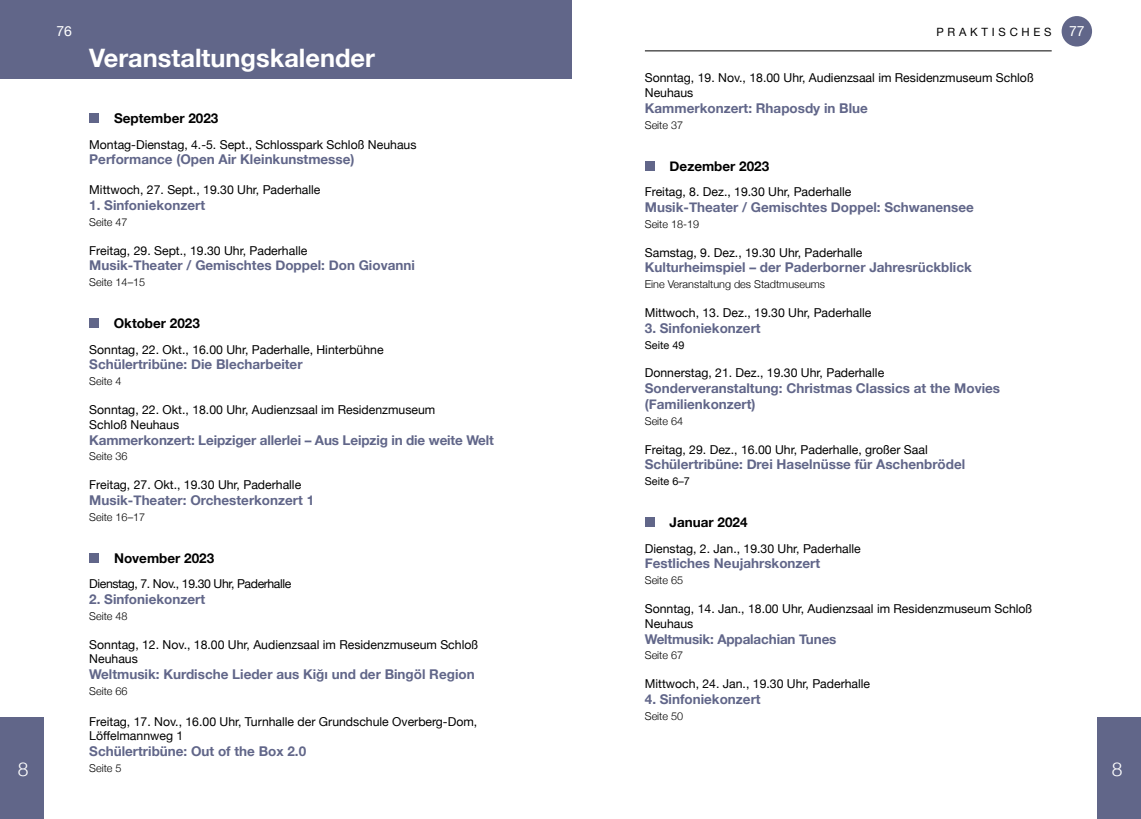
<style>
.page{position:relative;width:1141px;height:819px;background:#fff}
.page>*{position:absolute;margin:0;border:0;box-sizing:border-box;transform-origin:0 0}
.t1{font:700 25.38px "Helvetica Neue";color:#fff}
.t2{font:300 19.25px "Helvetica Neue";color:#fff}
.t3{font:14px "Helvetica Neue";color:#fff}
.t4{font:700 13.47px/15.8px "Helvetica Neue";color:#616689}
.t5{font:700 13.47px "Helvetica Neue";color:#000}
.t6{font:12.25px/14.9px "Helvetica Neue";color:#000}
.t7{font:12.25px "Helvetica Neue";letter-spacing:-.03em;color:#000}
.t8{font:11.38px "Helvetica Neue";letter-spacing:.33em;color:#000}
.t9{font:300 10.85px "Helvetica Neue";color:#000}
.t10{font:10.85px "Helvetica Neue";color:#000}
</style>
<div class="page">
<hr style="left:645px;top:50px;width:407px;height:1px;background:#000">
<div style="left:1062px;top:16px;width:30px;height:31px;background:#616689;border-radius:50%"></div>
<div style="left:0;top:0;width:572px;height:79px;background:#616689"></div>
<div style="left:89px;top:113px;width:10px;height:10px;background:#616689"></div>
<div style="left:89px;top:318px;width:10px;height:10px;background:#616689"></div>
<div style="left:89px;top:553px;width:10px;height:9px;background:#616689"></div>
<div style="left:645px;top:161px;width:10px;height:10px;background:#616689"></div>
<div style="left:645px;top:517px;width:10px;height:10px;background:#616689"></div>
<div style="left:1097px;top:717px;width:44px;height:102px;background:#616689"></div>
<div style="left:0;top:717px;width:44px;height:102px;background:#616689"></div>
<p class="t3" style="left:56px;top:21px;width:17px">76</p>
<p class="t3" style="left:1069px;top:21px;width:17px">77</p>
<p class="t8" style="left:936px;top:24px;width:117px">PRAKTISCHES</p>
<h1 class="t1" style="left:89px;top:38px;width:287px">Veranstaltungskalender</h1>
<p class="t6" style="left:645px;top:71px;width:390px">Sonntag, 19. Nov., 18.00 Uhr, Audienzsaal im Residenzmuseum Schloß<br>Neuhaus</p>
<p class="t4" style="left:645px;top:101px;width:225px">Kammerkonzert: Rhaposdy in Blue</p>
<p class="t9" style="left:645px;top:116px;width:40px">Seite 37</p>
<p class="t5" style="left:670px;top:155px;width:101px">Dezember 2023</p>
<p class="t6" style="left:645px;top:185px;width:208px">Freitag, 8. Dez., 19.30 Uhr, Paderhalle</p>
<p class="t4" style="left:645px;top:200px;width:331px">Musik-Theater / Gemischtes Doppel: Schwanensee</p>
<p class="t9" style="left:645px;top:215px;width:56px">Seite 18-19</p>
<p class="t6" style="left:645px;top:245px;width:219px">Samstag, 9. Dez., 19.30 Uhr, Paderhalle</p>
<p class="t4" style="left:645px;top:260px;width:329px">Kulturheimspiel – der Paderborner Jahresrückblick</p>
<p class="t9" style="left:645px;top:275px;width:182px">Eine Veranstaltung des Stadtmuseums</p>
<p class="t6" style="left:645px;top:306px;width:228px">Mittwoch, 13. Dez., 19.30 Uhr, Paderhalle</p>
<p class="t4" style="left:645px;top:320px;width:117px">3. Sinfoniekonzert</p>
<p class="t10" style="left:645px;top:337px;width:41px">Seite 49</p>
<p class="t6" style="left:645px;top:366px;width:241px">Donnerstag, 21. Dez., 19.30 Uhr, Paderhalle</p>
<p class="t4" style="left:645px;top:381px;width:357px">Sonderveranstaltung: Christmas Classics at the Movies (Familienkonzert)</p>
<p class="t9" style="left:645px;top:412px;width:40px">Seite 64</p>
<p class="t6" style="left:645px;top:442px;width:284px">Freitag, 29. Dez., 16.00 Uhr, Paderhalle, großer Saal</p>
<p class="t4" style="left:645px;top:457px;width:322px">Schülertribüne: Drei Haselnüsse für Aschenbrödel</p>
<p class="t10" style="left:645px;top:473px;width:47px">Seite 6–7</p>
<p class="t5" style="left:670px;top:511px;width:79px">Januar 2024</p>
<p class="t6" style="left:645px;top:541px;width:218px">Dienstag, 2. Jan., 19.30 Uhr, Paderhalle</p>
<p class="t4" style="left:645px;top:556px;width:177px">Festliches Neujahrskonzert</p>
<p class="t9" style="left:645px;top:571px;width:40px">Seite 65</p>
<p class="t6" style="left:645px;top:602px;width:389px">Sonntag, 14. Jan., 18.00 Uhr, Audienzsaal im Residenzmuseum Schloß<br>Neuhaus</p>
<p class="t4" style="left:645px;top:631px;width:193px">Weltmusik: Appalachian Tunes</p>
<p class="t9" style="left:645px;top:646px;width:40px">Seite 67</p>
<p class="t6" style="left:645px;top:677px;width:227px">Mittwoch, 24. Jan., 19.30 Uhr, Paderhalle</p>
<p class="t4" style="left:645px;top:691px;width:117px">4. Sinfoniekonzert</p>
<p class="t9" style="left:645px;top:707px;width:40px">Seite 50</p>
<p class="t5" style="left:114px;top:108px;width:106px">September 2023</p>
<p class="t6" style="left:89px;top:137px;width:329px">Montag-Dienstag, 4.-5. Sept., Schlosspark Schloß Neuhaus</p>
<p class="t4" style="left:89px;top:152px;width:267px">Performance (Open Air Kleinkunstmesse)</p>
<p class="t6" style="left:89px;top:183px;width:233px">Mittwoch, 27. Sept., 19.30 Uhr, Paderhalle</p>
<p class="t4" style="left:89px;top:197px;width:117px">1. Sinfoniekonzert</p>
<p class="t9" style="left:89px;top:213px;width:40px">Seite 47</p>
<p class="t6" style="left:89px;top:243px;width:220px">Freitag, 29. Sept., 19.30 Uhr, Paderhalle</p>
<p class="t4" style="left:89px;top:258px;width:327px">Musik-Theater / Gemischtes Doppel: Don Giovanni</p>
<p class="t9" style="left:89px;top:273px;width:57px">Seite 14–15</p>
<p class="t5" style="left:114px;top:313px;width:88px">Oktober 2023</p>
<p class="t6" style="left:89px;top:342px;width:296px">Sonntag, 22. Okt., 16.00 Uhr, Paderhalle, Hinterbühne</p>
<p class="t4" style="left:89px;top:357px;width:215px">Schülertribüne: Die Blecharbeiter</p>
<p class="t9" style="left:89px;top:372px;width:34px">Seite 4</p>
<p class="t6" style="left:89px;top:403px;width:348px">Sonntag, 22. Okt., 18.00 Uhr, Audienzsaal im Residenzmuseum<br>Schloß Neuhaus</p>
<p class="t4" style="left:89px;top:432px;width:406px">Kammerkonzert: Leipziger allerlei – Aus Leipzig in die weite Welt</p>
<p class="t9" style="left:89px;top:447px;width:40px">Seite 36</p>
<p class="t6" style="left:89px;top:478px;width:213px">Freitag, 27. Okt., 19.30 Uhr, Paderhalle</p>
<p class="t4" style="left:89px;top:492px;width:226px">Musik-Theater: Orchesterkonzert 1</p>
<p class="t9" style="left:89px;top:508px;width:57px">Seite 16–17</p>
<p class="t5" style="left:114px;top:547px;width:102px">November 2023</p>
<p class="t7" style="left:89px;top:575px;width:204px">Dienstag, 7. Nov., 19.30 Uhr, Paderhalle</p>
<p class="t4" style="left:89px;top:591px;width:117px">2. Sinfoniekonzert</p>
<p class="t9" style="left:89px;top:607px;width:40px">Seite 48</p>
<p class="t6" style="left:89px;top:637px;width:390px">Sonntag, 12. Nov., 18.00 Uhr, Audienzsaal im Residenzmuseum Schloß<br>Neuhaus</p>
<p class="t4" style="left:89px;top:666px;width:387px">Weltmusik: Kurdische Lieder aus Kiğı und der Bingöl Region</p>
<p class="t9" style="left:89px;top:682px;width:40px">Seite 66</p>
<p class="t6" style="left:89px;top:714px;width:389px">Freitag, 17. Nov., 16.00 Uhr, Turnhalle der Grundschule Overberg-Dom,<br>Löffelmannweg 1</p>
<p class="t4" style="left:89px;top:743px;width:218px">Schülertribüne: Out of the Box 2.0</p>
<p class="t9" style="left:89px;top:759px;width:34px">Seite 5</p>
<h2 class="t2" style="left:18px;top:753px;width:12px">8</h2>
<h2 class="t2" style="left:1112px;top:753px;width:12px">8</h2>
</div>
